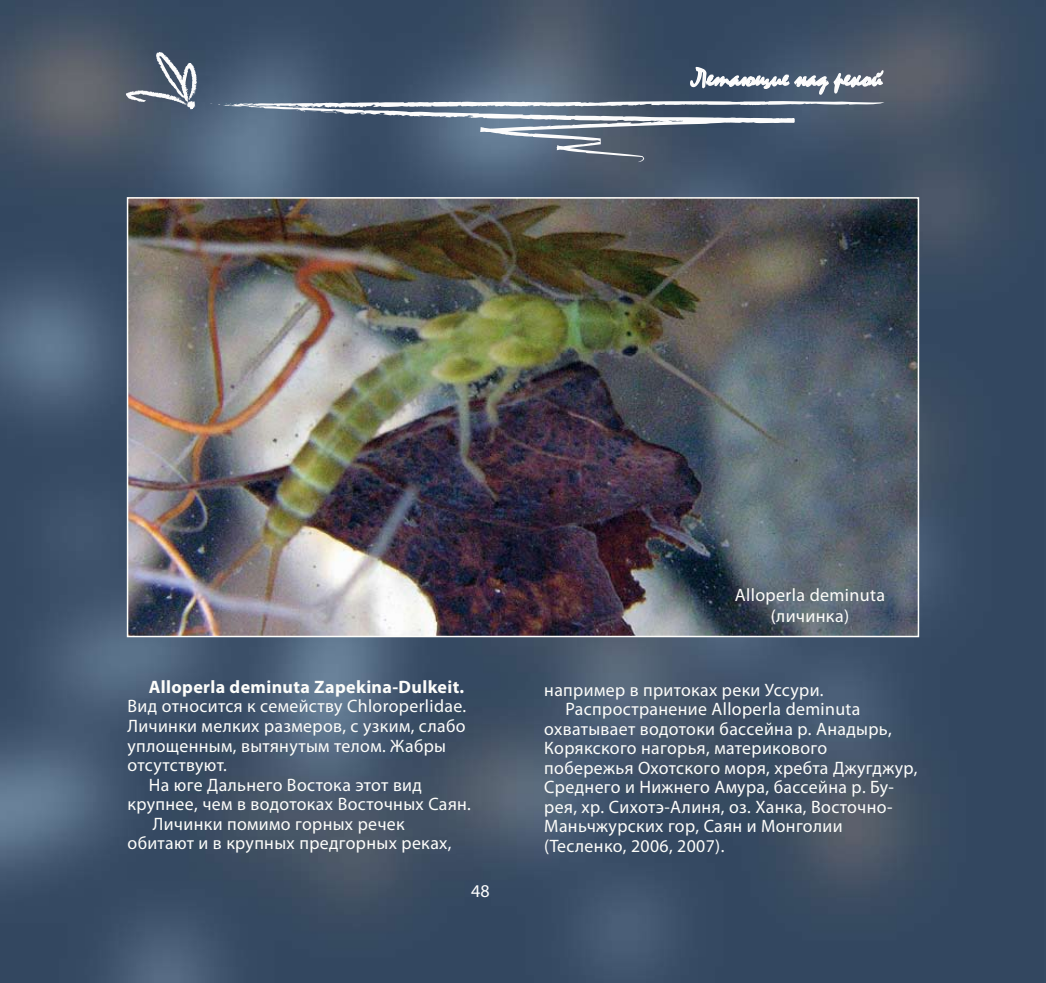
<style>
.page{position:relative;width:1046px;height:983px;background:#fff}
.page>*{position:absolute;margin:0;border:0;box-sizing:border-box;transform-origin:0 0}
.t1{font:27px "Mistral";color:#fff}
.t2{font:18px/21.6px "Myriad Pro";letter-spacing:.02em;color:#fdfdfa;text-align:center}
.t3{font:700 18px "Myriad Pro";letter-spacing:.02em;color:#fdfdfa}
.t4{font:18px "Myriad Pro";color:#fff}
</style>
<div class="page">
<img style="left:0;top:0;width:1046px;height:982px">
<svg style="left:125px;top:52px;width:72px;height:59px;background:#6c7786"></svg>
<svg style="left:209px;top:41px;width:676px;height:121px;background:#56677c"></svg>
<img style="left:130px;top:200px;width:786px;height:434px">
<div style="left:127px;top:197px;width:792px;height:440px;border:2px solid #fffffc"></div>
<h1 class="t1" style="left:691px;top:61px;width:192px">Летающие над рекой</h1>
<p class="t3" style="left:149px;top:675px;width:317px">Alloperla deminuta Zapekina-Dulkeit.</p>
<p class="t2" style="left:128px;top:695px;width:340px">Вид относится к семейству Chloroperlidae.</p>
<p class="t2" style="left:128px;top:714px;width:340px">Личинки мелких размеров, с узким, слабо</p>
<p class="t2" style="left:128px;top:734px;width:320px">уплощенным, вытянутым телом. Жабры</p>
<p class="t2" style="left:128px;top:753px;width:101px">отсутствуют.</p>
<p class="t2" style="left:149px;top:773px;width:275px">На юге Дальнего Востока этот вид</p>
<p class="t2" style="left:128px;top:792px;width:345px">крупнее, чем в водотоках Восточных Саян.</p>
<p class="t2" style="left:153px;top:812px;width:253px">Личинки помимо горных речек</p>
<p class="t2" style="left:128px;top:831px;width:326px">обитают и в крупных предгорных реках,</p>
<p class="t4" style="left:471px;top:879px;width:20px">48</p>
<p class="t2" style="left:735px;top:583px;width:152px">Alloperla deminuta (личинка)</p>
<p class="t2" style="left:544px;top:678px;width:281px">например в притоках реки Уссури.</p>
<p class="t2" style="left:566px;top:698px;width:296px">Распространение Alloperla deminuta</p>
<p class="t2" style="left:544px;top:717px;width:349px">охватывает водотоки бассейна р. Анадырь,</p>
<p class="t2" style="left:544px;top:737px;width:284px">Корякского нагорья, материкового</p>
<p class="t2" style="left:544px;top:756px;width:375px">побережья Охотского моря, хребта Джугджур,</p>
<p class="t2" style="left:544px;top:776px;width:351px">Среднего и Нижнего Амура, бассейна р. Бу-</p>
<p class="t2" style="left:544px;top:795px;width:350px">рея, хр. Сихотэ-Алиня, оз. Ханка, Восточно-</p>
<p class="t2" style="left:544px;top:815px;width:300px">Маньчжурских гор, Саян и Монголии</p>
<p class="t2" style="left:544px;top:834px;width:182px">(Тесленко, 2006, 2007).</p>
</div>
